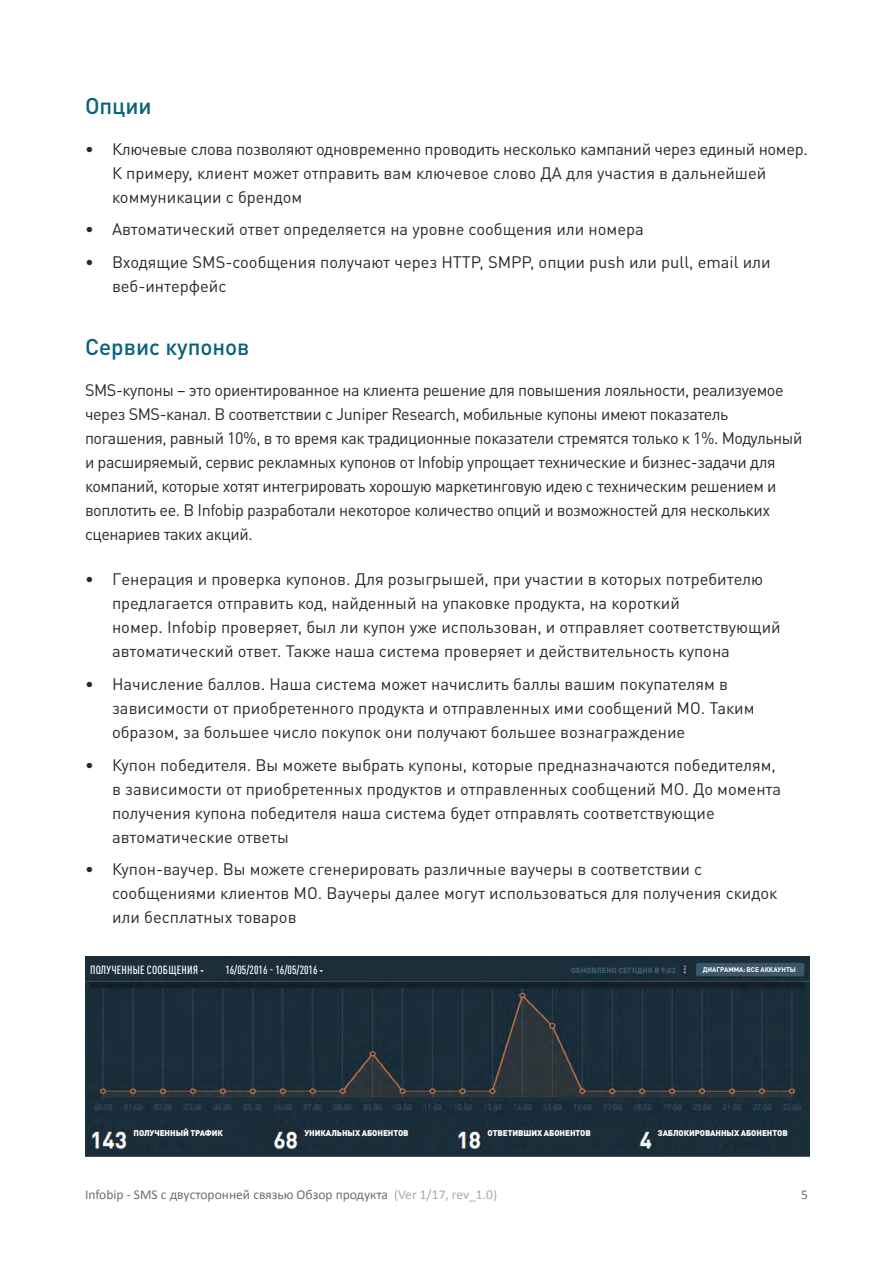
<style>
.page{position:relative;width:893px;height:1263px;background:#fff}
.page>*{position:absolute;margin:0;border:0;box-sizing:border-box;transform-origin:0 0}
.t1{font:500 22.5px "DIN Pro";color:#08627b}
.t2{font:16.5px/24px "DIN Pro";color:#292829}
.t3{font:16.5px/24px "DIN Pro";letter-spacing:-.025em;color:#292829}
.t4{font:16.5px/24px "DIN Pro";letter-spacing:-.02em;color:#292829}
.t5{font:13.5px "Calibri";color:#6d6e71}
.t6{font:500 condensed 11.7px "DIN Pro";color:#fff}
.t7{font:500 condensed 11.7px "DIN Pro";letter-spacing:.02em;color:#fff}
.t8{font:900 8.25px "DIN Pro";letter-spacing:-.01em;color:#fff}
.t9{font:700 7.5px "DIN Pro";letter-spacing:.02em;color:#3e667a}
.t10{font:700 6.75px "DIN Pro";letter-spacing:-.01em;color:#fff}
.s1{color:#a7a9ac}
</style>
<div class="page">
<img style="left:85px;top:957px;width:724px;height:200px">
<div style="left:89px;top:961px;width:588px;height:14px;background:#1c2e39"></div>
<div style="left:708px;top:966px;width:92px;height:9px;background:#3e586a"></div>
<div style="left:129px;top:1127px;width:105px;height:15px;background:#1c2e39"></div>
<div style="left:301px;top:1127px;width:105px;height:15px;background:#1c2e39"></div>
<div style="left:487px;top:1127px;width:134px;height:15px;background:#1c2e39"></div>
<div style="left:655px;top:1127px;width:134px;height:15px;background:#1c2e39"></div>
<h1 class="t1" style="left:85px;top:87px;width:68px">Опции</h1>
<p class="t4" style="left:112px;top:135px;width:697px;text-indent:-27px">• Ключевые слова позволяют одновременно проводить несколько кампаний через единый номер.<br>К примеру, клиент может отправить вам ключевое слово ДА для участия в дальнейшей коммуникации с брендом</p>
<p class="t2" style="left:85px;top:216px;width:560px">• Автоматический ответ определяется на уровне сообщения или номера</p>
<p class="t2" style="left:112px;top:248px;width:660px;text-indent:-27px">• Входящие SMS-сообщения получают через HTTP, SMPP, опции push или pull, email или веб-интерфейс</p>
<h1 class="t1" style="left:85px;top:329px;width:166px">Сервис купонов</h1>
<p class="t3" style="left:85px;top:377px;width:719px">SMS-купоны – это ориентированное на клиента решение для повышения лояльности, реализуемое через SMS-канал. В соответствии с Juniper Research, мобильные купоны имеют показатель погашения, равный 10%, в то время как традиционные показатели стремятся только к 1%. Модульный и расширяемый, сервис рекламных купонов от Infobip упрощает технические и бизнес-задачи для компаний, которые хотят интегрировать хорошую маркетинговую идею с техническим решением и воплотить ее. В Infobip разработали некоторое количество опций и возможностей для нескольких сценариев таких акций.</p>
<p class="t2" style="left:112px;top:566px;width:670px;text-indent:-27px">• Генерация и проверка купонов. Для розыгрышей, при участии в которых потребителю предлагается отправить код, найденный на упаковке продукта, на короткий<br>номер. Infobip проверяет, был ли купон уже использован, и отправляет соответствующий автоматический ответ. Также наша система проверяет и действительность купона</p>
<p class="t2" style="left:112px;top:670px;width:644px;text-indent:-27px">• Начисление баллов. Наша система может начислить баллы вашим покупателям в зависимости от приобретенного продукта и отправленных ими сообщений MO. Таким образом, за большее число покупок они получают большее вознаграждение</p>
<p class="t2" style="left:112px;top:751px;width:671px;text-indent:-27px">• Купон победителя. Вы можете выбрать купоны, которые предназначаются победителям, в зависимости от приобретенных продуктов и отправленных сообщений MO. До момента получения купона победителя наша система будет отправлять соответствующие автоматические ответы</p>
<p class="t2" style="left:112px;top:855px;width:667px;text-indent:-27px">• Купон-ваучер. Вы можете сгенерировать различные ваучеры в соответствии с сообщениями клиентов МО. Ваучеры далее могут использоваться для получения скидок или бесплатных товаров</p>
<p class="t7" style="left:90px;top:961px;width:109px">ПОЛУЧЕННЫЕ СООБЩЕНИЯ</p>
<p class="t6" style="left:225px;top:961px;width:94px">16/05/2016 - 16/05/2016</p>
<p class="t9" style="left:571px;top:964px;width:106px">ОБНОВЛЕНО СЕГОДНЯ В 9:02</p>
<p class="t10" style="left:703px;top:964px;width:94px">ДИАГРАММА: ВСЕ АККАУНТЫ</p>
<p class="t8" style="left:134px;top:1126px;width:91px">ПОЛУЧЕННЫЙ ТРАФИК</p>
<p class="t8" style="left:304px;top:1126px;width:106px">УНИКАЛЬНЫХ АБОНЕНТОВ</p>
<p class="t8" style="left:488px;top:1126px;width:105px">ОТВЕТИВШИХ АБОНЕНТОВ</p>
<p class="t8" style="left:658px;top:1126px;width:131px">ЗАБЛОКИРОВАННЫХ АБОНЕНТОВ</p>
<p class="t5" style="left:85px;top:1186px;width:414px">Infobip - SMS с двусторонней связью Обзор продукта <span class="s1">(Ver 1/17, rev_1.0)</span></p>
<p class="t5" style="left:801px;top:1186px;width:8px">5</p>
</div>
